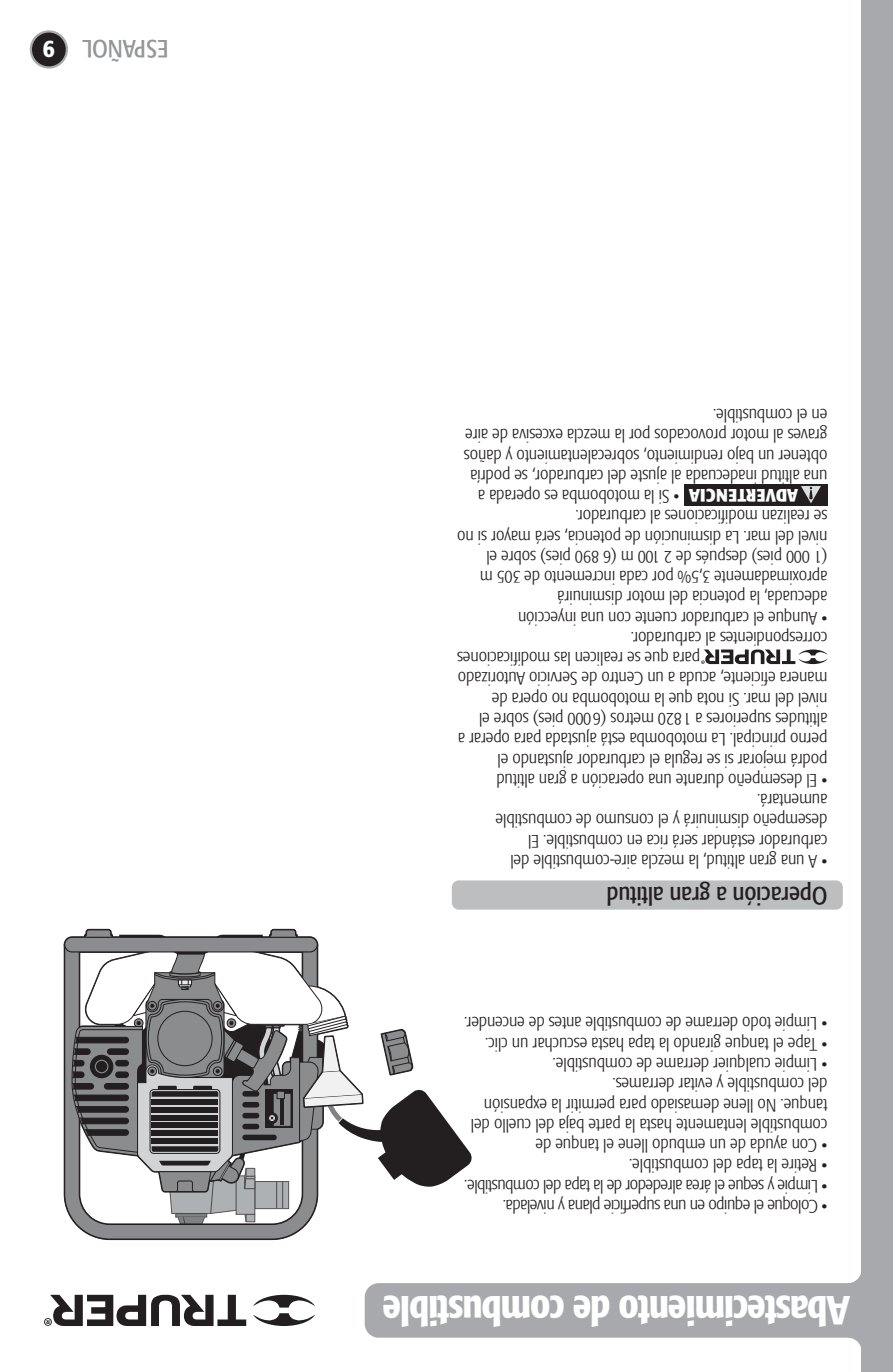
<style>
.page{position:relative;width:893px;height:1372px;background:#fff}
.page>*{position:absolute;margin:0;border:0;box-sizing:border-box;transform-origin:0 0}
.t1{font:500 condensed 40.5px "Formata";letter-spacing:-.025em;color:#fff}
.t2{font:condensed 24.75px "Formata";color:#231f20}
.t3{font:condensed 24.75px "Formata";color:#939598}
.t4{font:500 condensed 24.75px "Formata";color:#fff}
.t5{font:300 condensed 18px/20.2px "Formata";color:#231f20}
.t6{font:300 condensed 18px "Formata";letter-spacing:-.02em;color:#231f20}
.t7{font:700 condensed 18px "Formata";letter-spacing:.01em;color:#fff}
</style>
<div class="page">
<div style="left:862px;top:0;width:31px;height:1371px;background:#a7a9ac"></div>
<div style="left:365px;top:1282px;width:497px;height:55px;background:#a7a9ac;border-radius:14px"></div>
<svg style="left:848px;top:1269px;width:14px;height:82px"></svg>
<div style="left:452px;top:880px;width:391px;height:29px;background:#bcbec0;border-radius:7px"></div>
<svg style="left:64px;top:947px;width:240px;height:293px;background:#88898a"></svg>
<svg style="left:70px;top:880px;width:404px;height:347px"></svg>
<div style="left:31px;top:31px;width:36px;height:36px;background:#231f20;border-radius:50%"></div>
<div style="left:30px;top:30px;width:38px;height:39px;border:2px solid #a7a9ac;border-radius:50%"></div>
<svg style="left:44px;top:1294px;width:271px;height:31px"></svg>
<svg style="left:701px;top:649px;width:126px;height:15px"></svg>
<div style="left:684px;top:484px;width:143px;height:21px;background:#231f20"></div>
<svg style="left:801px;top:486px;width:20px;height:17px"></svg>
<h2 class="t4" style="left:55px;top:64px;width:13px;rotate:-180deg">9</h2>
<h2 class="t3" style="left:169px;top:64px;width:88px;rotate:-180deg">ESPAÑOL</h2>
<p class="t5" style="left:827px;top:506px;width:365px;text-indent:148px;rotate:-180deg">• Si la motobomba es operada a una altitud inadecuada al ajuste del carburador, se podría obtener un bajo rendimiento, sobrecalentamiento y daños graves al motor provocados por la mezcla excesiva de aire en el combustible.</p>
<p class="t7" style="left:798px;top:506px;width:111px;rotate:-180deg">ADVERTENCIA</p>
<p class="t5" style="left:827px;top:628px;width:372px;rotate:-180deg">• Aunque el carburador cuente con una inyección adecuada, la potencia del motor disminuirá aproximadamente 3,5% por cada incremento de 305 m<br>(1 000 pies) después de 2 100 m (6 890 pies) sobre el nivel del mar. La disminución de potencia, será mayor si no se realizan modificaciones al carburador.</p>
<p class="t5" style="left:827px;top:648px;width:198px;rotate:-180deg">correspondientes al carburador.</p>
<p class="t5" style="left:700px;top:668px;width:244px;rotate:-180deg">para que se realicen las modificaciones</p>
<p class="t5" style="left:827px;top:688px;width:371px;rotate:-180deg">manera eficiente, acuda a un Centro de Servicio Autorizado</p>
<p class="t5" style="left:827px;top:709px;width:337px;rotate:-180deg">nivel del mar. Si nota que la motobomba no opera de</p>
<p class="t5" style="left:827px;top:729px;width:350px;rotate:-180deg">altitudes superiores a 1820 metros (6000 pies) sobre el</p>
<p class="t5" style="left:827px;top:749px;width:371px;rotate:-180deg">perno principal. La motobomba está ajustada para operar a</p>
<p class="t5" style="left:827px;top:769px;width:331px;rotate:-180deg">podrá mejorar si se regula el carburador ajustando el</p>
<p class="t5" style="left:827px;top:790px;width:332px;rotate:-180deg">• El desempeño durante una operación a gran altitud</p>
<p class="t5" style="left:827px;top:871px;width:333px;rotate:-180deg">• A una gran altitud, la mezcla aire-combustible del carburador estándar será rica en combustible. El desempeño disminuirá y el consumo de combustible aumentará.</p>
<h2 class="t2" style="left:827px;top:910px;width:222px;rotate:-180deg">Operación a gran altitud</h2>
<p class="t5" style="left:827px;top:1033px;width:365px;rotate:-180deg">• Limpie todo derrame de combustible antes de encender.</p>
<p class="t5" style="left:827px;top:1053px;width:344px;rotate:-180deg">• Tape el tanque girando la tapa hasta escuchar un clic.</p>
<p class="t5" style="left:827px;top:1074px;width:276px;rotate:-180deg">• Limpie cualquier derrame de combustible.</p>
<p class="t5" style="left:827px;top:1155px;width:358px;rotate:-180deg">• Con ayuda de un embudo llene el tanque de combustible lentamente hasta la parte baja del cuello del tanque. No llene demasiado para permitir la expansión del combustible y evitar derrames.</p>
<p class="t5" style="left:827px;top:1175px;width:200px;rotate:-180deg">• Retire la tapa del combustible.</p>
<p class="t6" style="left:827px;top:1196px;width:365px;rotate:-180deg">• Limpie y seque el área alrededor de la tapa del combustible.</p>
<p class="t6" style="left:827px;top:1216px;width:326px;rotate:-180deg">• Coloque el equipo en una superficie plana y nivelada.</p>
<h1 class="t1" style="left:850px;top:1334px;width:469px;rotate:-180deg">Abastecimiento de combustible</h1>
</div>
